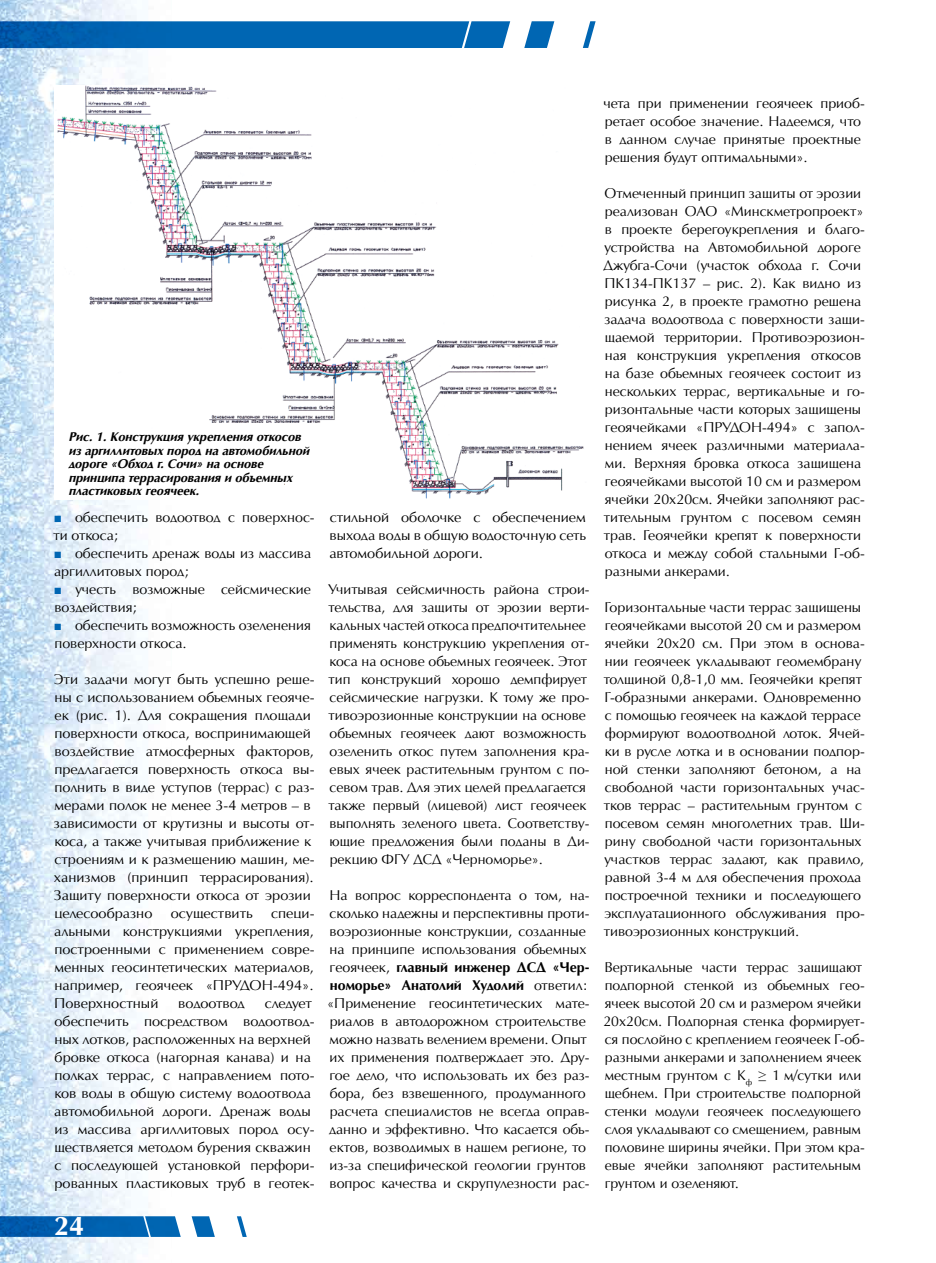
<style>
.page{position:relative;width:936px;height:1263px;background:#fff}
.page>*{position:absolute;margin:0;border:0;box-sizing:border-box;transform-origin:0 0}
.t1{font:700 27px "AG Opus High Resolution";color:#fff}
.t2{font:14.25px/18px "AG Opus High Resolution";color:#000}
.t3{font:italic 700 12.75px/13.5px "AG Opus High Resolution";color:#000}
.s1{font-family:"Arial";font-size:13.5px;color:#0066b3}
.s2{font-weight:700}
.s3{font-family:"Times New Roman"}
</style>
<div class="page">
<img style="left:0;top:0;width:160px;height:1263px">
<svg style="left:0;top:21px;width:595px;height:27px;background:#1d75ba"></svg>
<svg style="left:0;top:1216px;width:247px;height:21px"></svg>
<img style="left:54px;top:85px;width:530px;height:414px">
<p class="t3" style="left:69px;top:430px;width:242px">Рис. 1. Конструкция укрепления откосов из аргиллитовых пород на автомобильной дороге «Обход г. Сочи» на основе принципа террасирования и объемных пластиковых геоячеек.</p>
<p class="t2" style="left:53px;top:508px;width:263px"><span class="s1">■</span> обеспечить водоотвод с поверхнос&shy;ти откоса;</p>
<p class="t2" style="left:54px;top:544px;width:259px"><span class="s1">■</span> обеспечить дренаж воды из массива аргиллитовых пород;</p>
<p class="t2" style="left:54px;top:580px;width:258px"><span class="s1">■</span> учесть возможные сейсмические воздействия;</p>
<p class="t2" style="left:54px;top:616px;width:259px"><span class="s1">■</span> обеспечить возможность озеленения поверхности откоса.</p>
<p class="t2" style="left:54px;top:670px;width:262px">Эти задачи могут быть успешно реше&shy;ны с использованием объемных геояче&shy;ек (рис. 1). Для сокращения площади поверхности откоса, воспринимающей воздействие атмосферных факторов, предлагается поверхность откоса вы&shy;полнить в виде уступов (террас) с раз&shy;мерами полок не менее 3-4 метров – в зависимости от крутизны и высоты от&shy;коса, а также учитывая приближение к строениям и к размещению машин, ме&shy;ханизмов (принцип террасирования).<br>Защиту поверхности откоса от эрозии целесообразно</p>
<p class="t2" style="left:54px;top:904px;width:262px;text-align:justify;text-indent:217px">специ&shy;альными конструкциями укрепления, построенными с применением совре&shy;менных геосинтетических материалов, например, геоячеек «ПРУДОН-494».<br>Поверхностный</p>
<p class="t2" style="left:171px;top:904px;width:84px">осуществить</p>
<p class="t2" style="left:54px;top:994px;width:262px;text-indent:210px">следует обеспечить посредством водоотвод&shy;ных лотков, расположенных на верхней бровке откоса (нагорная канава) и на полках террас, с направлением пото&shy;ков воды в общую систему водоотвода автомобильной дороги. Дренаж воды из массива аргиллитовых пород осу&shy;ществляется методом бурения скважин с последующей установкой перфори&shy;рованных пластиковых труб в геотек-</p>
<p class="t2" style="left:178px;top:994px;width:68px">водоотвод</p>
<h1 class="t1" style="left:54px;top:1210px;width:32px">24</h1>
<p class="t2" style="left:329px;top:508px;width:258px;text-align:justify">стильной оболочке с обеспечением выхода воды в общую водосточную сеть автомобильной дороги.</p>
<p class="t2" style="left:328px;top:580px;width:263px">Учитывая сейсмичность района строи&shy;тельства, для защиты от эрозии верти&shy;кальных частей откоса предпочтительнее применять конструкцию укрепления от&shy;коса на основе объемных геоячеек. Этот тип конструкций хорошо демпфирует сейсмические нагрузки. К тому же про&shy;тивоэрозионные конструкции на основе объемных геоячеек дают возможность озеленить откос путем заполнения кра&shy;евых ячеек растительным грунтом с по&shy;севом трав. Для этих целей предлагается также первый (лицевой) лист геоячеек выполнять зеленого цвета. Соответству&shy;ющие предложения были поданы в Ди&shy;рекцию ФГУ ДСД «Черноморье».</p>
<p class="t2" style="left:327px;top:886px;width:264px">На вопрос корреспондента о том, на&shy;сколько надежны и перспективны проти&shy;воэрозионные конструкции, созданные на принципе использования объемных геоячеек, <span class="s2">главный инженер ДСД «Чер&shy;номорье» Анатолий Худолий</span> ответил: «Применение геосинтетических мате&shy;риалов в автодорожном строительстве можно назвать велением времени. Опыт их применения подтверждает это. Дру&shy;гое дело, что использовать их без раз&shy;бора, без взвешенного, продуманного расчета специалистов не всегда оправ&shy;данно и эффективно. Что касается объ&shy;ектов, возводимых в нашем регионе, то из-за специфической геологии грунтов вопрос качества и скрупулезности рас-</p>
<p class="t2" style="left:603px;top:94px;width:263px">чета при применении геоячеек приоб&shy;ретает особое значение. Надеемся, что в данном случае принятые проектные решения будут оптимальными».</p>
<p class="t2" style="left:603px;top:184px;width:263px">Отмеченный принцип защиты от эрозии реализован ОАО «Минскметропроект» в проекте берегоукрепления и благо&shy;устройства на Автомобильной дороге Джубга-Сочи (участок обхода г. Сочи ПК134-ПК137 – рис. 2). Как видно из рисунка 2, в проекте грамотно решена задача водоотвода с поверхности защи&shy;щаемой территории. Противоэрозион&shy;ная конструкция укрепления откосов на базе объемных геоячеек состоит из нескольких террас, вертикальные и го&shy;ризонтальные части которых защищены геоячейками «ПРУДОН-494» с запол&shy;нением ячеек различными материала&shy;ми. Верхняя бровка откоса защищена геоячейками высотой 10 см и размером ячейки 20х20см. Ячейки заполняют рас&shy;тительным грунтом с посевом семян трав. Геоячейки крепят к поверхности откоса и между собой стальными Г-об&shy;разными анкерами.</p>
<p class="t2" style="left:603px;top:598px;width:262px">Горизонтальные части террас защищены геоячейками высотой 20 см и размером ячейки 20х20 см. При этом в основа&shy;нии геоячеек укладывают геомембрану толщиной 0,8-1,0 мм. Геоячейки крепят Г-образными анкерами. Одновременно с помощью геоячеек на каждой террасе формируют водоотводной лоток. Ячей&shy;ки в русле лотка и в основании подпор&shy;ной стенки заполняют бетоном, а на свободной части горизонтальных учас&shy;тков террас – растительным грунтом с посевом семян многолетних трав. Ши&shy;рину свободной части горизонтальных участков террас задают, как правило, равной 3-4 м для обеспечения прохода построечной техники и последующего эксплуатационного обслуживания про&shy;тивоэрозионных конструкций.</p>
<p class="t2" style="left:603px;top:958px;width:263px">Вертикальные части террас защищают подпорной стенкой из объемных гео&shy;ячеек высотой 20 см и размером ячейки 20х20см. Подпорная стенка формирует&shy;ся послойно с креплением геоячеек Г-об&shy;разными анкерами и заполнением ячеек местным грунтом с К<sub>ф</sub> <span class="s3">≥</span> 1 м/сутки или щебнем. При строительстве подпорной стенки модули геоячеек последующего слоя укладывают со смещением, равным половине ширины ячейки. При этом кра&shy;евые ячейки заполняют растительным грунтом и озеленяют.</p>
</div>
